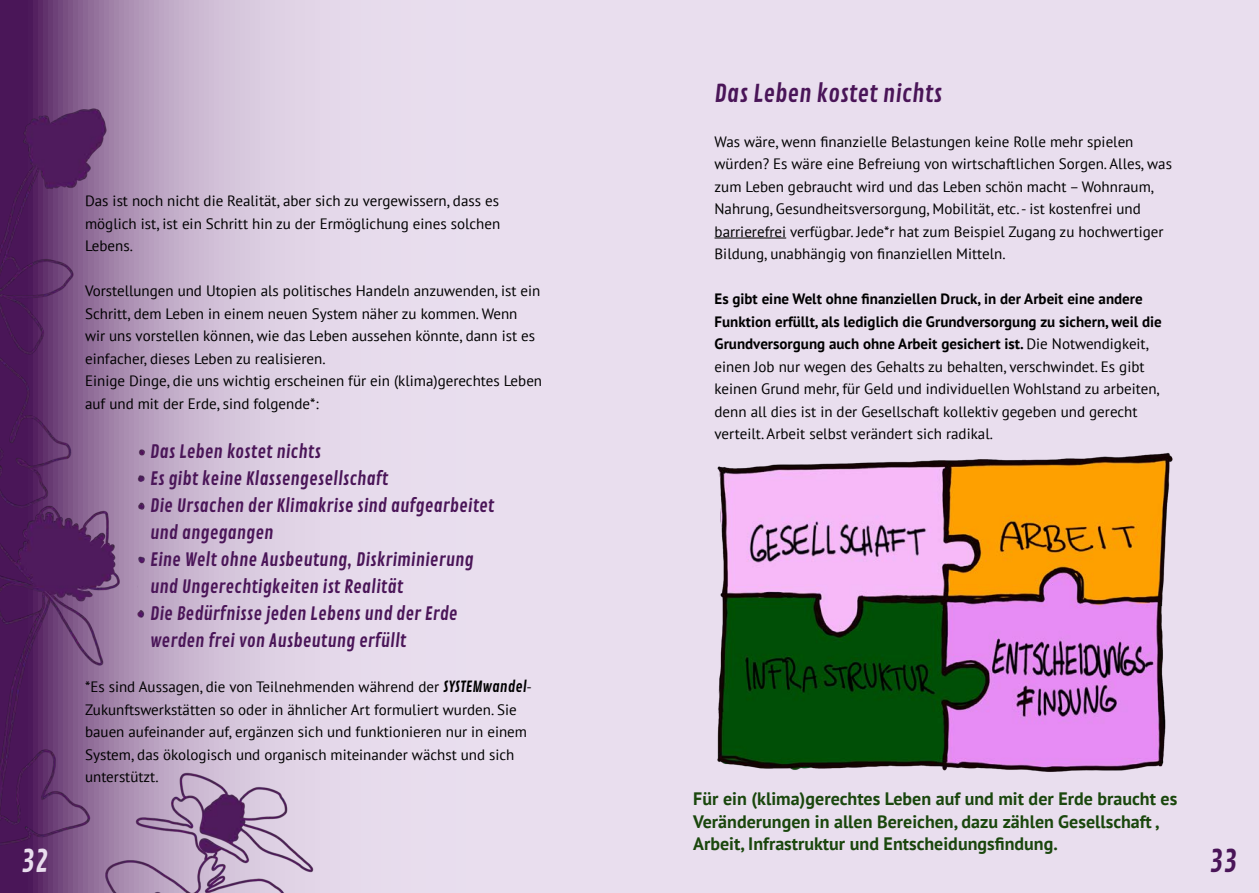
<style>
.page{position:relative;width:1259px;height:893px;background:#fff}
.page>*{position:absolute;margin:0;border:0;box-sizing:border-box;transform-origin:0 0}
.Seiten_Kritisieren{font:30px "Contrail One";color:#e9deee}
.Seiten_Kritisieren-2{font:30px "Contrail One";color:#4a1558}
.Ü1_Utopieren{font:24px "Contrail One";color:#4a1558}
.Ü3_Utopieren{font:18px "Contrail One";color:#4a1558}
.Fließtext{font:700 18px/22.5px "PT Sans";color:#1a470d}
.Fließtext-2{font:15px/22.5px "PT Sans";color:#000}
.s1{font-family:"Contrail One"}
.s2{font-weight:700}
</style>
<div class="page">
<img style="left:0;top:0;width:1259px;height:893px">
<img style="left:714px;top:449px;width:460px;height:333px">
<hr style="left:714px;top:238px;width:72px;height:1px;background:#000">
<p class="Fließtext-2" style="left:85px;top:190px;width:417px;text-align:justify">Das ist noch nicht die Realität, aber sich zu vergewissern, dass es möglich ist, ist ein Schritt hin zu der Ermöglichung eines solchen Lebens.</p>
<p class="Fließtext-2" style="left:85px;top:280px;width:457px">Vorstellungen und Utopien als politisches Handeln anzuwenden, ist ein Schritt, dem Leben in einem neuen System näher zu kommen. Wenn wir uns vorstellen können, wie das Leben aussehen könnte, dann ist es einfacher, dieses Leben zu realisieren.</p>
<p class="Fließtext-2" style="left:85px;top:370px;width:458px">Einige Dinge, die uns wichtig erscheinen für ein (klima)gerechtes Leben auf und mit der Erde, sind folgende*:</p>
<p class="Ü3_Utopieren" style="left:150px;top:441px;width:172px">Das Leben kostet nichts</p>
<p class="Ü3_Utopieren" style="left:150px;top:468px;width:240px">Es gibt keine Klassengesellschaft</p>
<p class="Ü3_Utopieren" style="left:150px;top:495px;width:346px">Die Ursachen der Klimakrise sind aufgearbeitet</p>
<p class="Ü3_Utopieren" style="left:150px;top:522px;width:125px">und angegangen</p>
<p class="Ü3_Utopieren" style="left:150px;top:549px;width:325px">Eine Welt ohne Ausbeutung, Diskriminierung</p>
<p class="Ü3_Utopieren" style="left:150px;top:576px;width:255px">und Ungerechtigkeiten ist Realität</p>
<p class="Ü3_Utopieren" style="left:150px;top:603px;width:309px">Die Bedürfnisse jeden Lebens und der Erde</p>
<p class="Ü3_Utopieren" style="left:150px;top:630px;width:258px">werden frei von Ausbeutung erfüllt</p>
<p class="Fließtext-2" style="left:85px;top:676px;width:448px">*Es sind Aussagen, die von Teilnehmenden während der <span class="s1">SYSTEMwandel</span>-Zukunftswerkstätten so oder in ähnlicher Art formuliert wurden. Sie bauen aufeinander auf, ergänzen sich und funktionieren nur in einem System, das ökologisch und organisch miteinander wächst und sich unterstützt.</p>
<p class="Ü1_Utopieren" style="left:714px;top:79px;width:229px">Das Leben kostet nichts</p>
<p class="Fließtext-2" style="left:714px;top:130px;width:459px">Was wäre, wenn finanzielle Belastungen keine Rolle mehr spielen würden? Es wäre eine Befreiung von wirtschaftlichen Sorgen. Alles, was zum Leben gebraucht wird und das Leben schön macht – Wohnraum, Nahrung, Gesundheitsversorgung, Mobilität, etc. - ist kostenfrei und barrierefrei verfügbar. Jede*r hat zum Beispiel Zugang zu hochwertiger Bildung, unabhängig von finanziellen Mitteln.</p>
<p class="Fließtext-2" style="left:714px;top:288px;width:449px"><span class="s2">Es gibt eine Welt ohne finanziellen Druck, in der Arbeit eine andere Funktion erfüllt, als lediglich die Grundversorgung zu sichern, weil die Grundversorgung auch ohne Arbeit gesichert ist.</span> Die Notwendigkeit, einen Job nur wegen des Gehalts zu behalten, verschwindet. Es gibt keinen Grund mehr, für Geld und individuellen Wohlstand zu arbeiten, denn all dies ist in der Gesellschaft kollektiv gegeben und gerecht verteilt. Arbeit selbst verändert sich radikal.</p>
<p class="Fließtext" style="left:693px;top:788px;width:485px">Für ein (klima)gerechtes Leben auf und mit der Erde braucht es<br>Veränderungen in allen Bereichen, dazu zählen Gesellschaft ,<br>Arbeit, Infrastruktur und Entscheidungsfindung.</p>
<p class="Seiten_Kritisieren" style="left:21px;top:843px;width:30px">32</p>
<p class="Seiten_Kritisieren-2" style="left:1209px;top:843px;width:30px">33</p>
</div>
